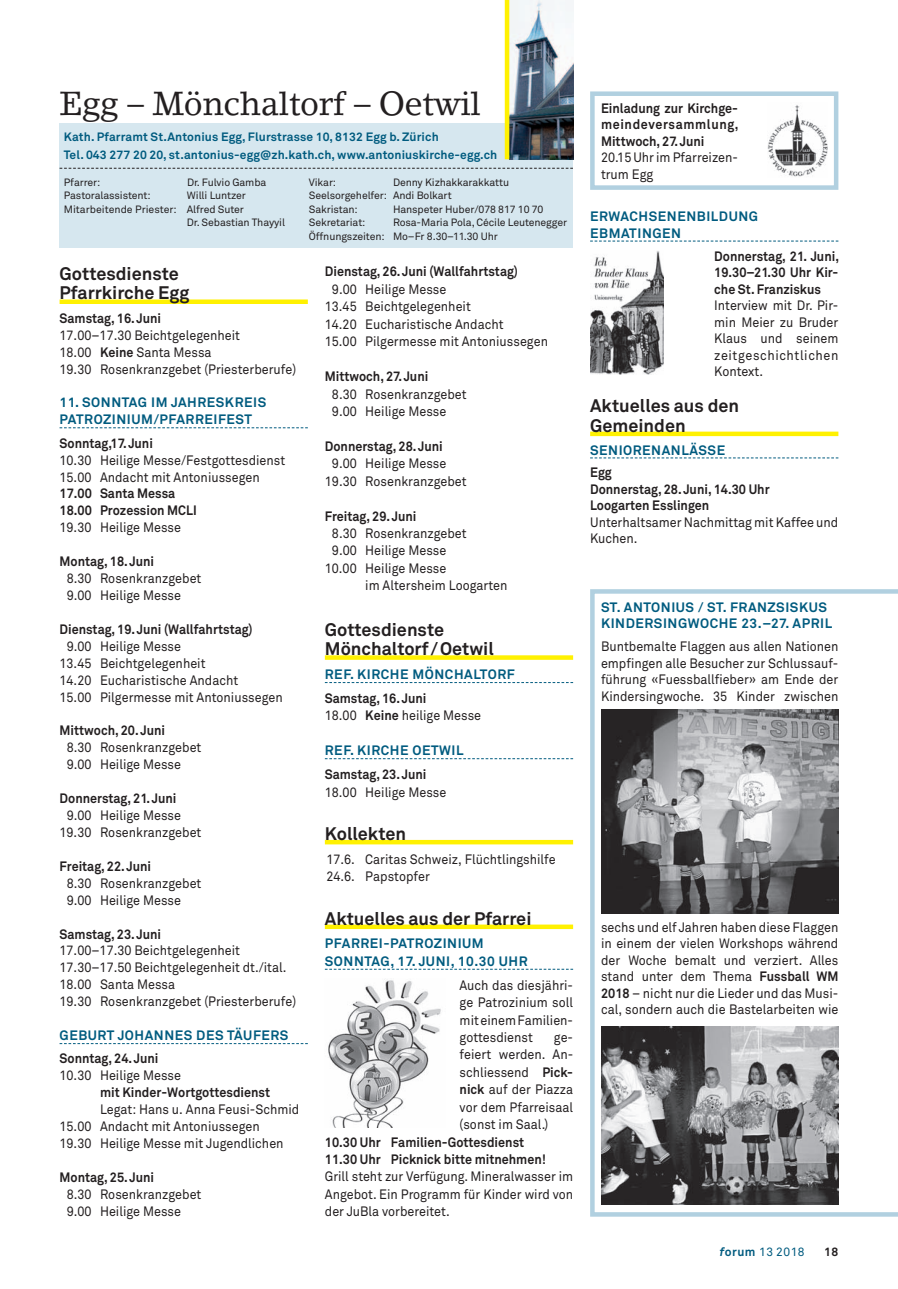
<style>
.page{position:relative;width:898px;height:1289px;background:#fff}
.page>*{position:absolute;margin:0;border:0;box-sizing:border-box;transform-origin:0 0}
.t1{font:33px "Lino Letter";letter-spacing:-.01em;color:#231f20}
.t2{font:700 18px/19.5px "Akkurat Pro";color:#231f20}
.t3{font:13.5px/17px "Akkurat Pro";color:#231f20;scale:.93 1}
.t4{font:700 13.5px/16.5px "Akkurat Pro";color:#231f20;scale:.93 1}
.t5{font:700 13.5px/16.5px "Akkurat Pro";letter-spacing:.04em;color:#005b7f}
.t6{font:700 12px/18px "Akkurat Pro";letter-spacing:.01em;color:#005b7f}
.t7{font:12px "Akkurat Pro";letter-spacing:.04em;color:#005b7f}
.t8{font:700 12px "Akkurat Pro";color:#231f20}
.t9{font:10.5px/13.5px "Akkurat Pro";letter-spacing:-.01em;color:#231f20}
.s1{font-weight:700}
.s2{font-weight:400}
.s3{font-weight:700;font-style:italic}
</style>
<div class="page">
<div style="left:60px;top:299px;width:248px;height:5px;background:#fff101"></div>
<svg style="left:60px;top:427px;width:248px;height:1px"></svg>
<svg style="left:60px;top:1043px;width:248px;height:1px"></svg>
<svg style="left:325px;top:655px;width:248px;height:4px"></svg>
<svg style="left:325px;top:682px;width:248px;height:1px"></svg>
<svg style="left:325px;top:758px;width:248px;height:1px"></svg>
<hr style="left:325px;top:840px;width:248px;height:4px;background:#fff101">
<div style="left:325px;top:924px;width:248px;height:5px;background:#fff101"></div>
<svg style="left:325px;top:968px;width:248px;height:1px"></svg>
<svg style="left:590px;top:240px;width:248px;height:1px"></svg>
<div style="left:590px;top:431px;width:248px;height:5px;background:#fff101"></div>
<svg style="left:590px;top:457px;width:248px;height:1px"></svg>
<div style="left:60px;top:123px;width:513px;height:125px;background:#d6e7ef"></div>
<img style="left:509px;top:0;width:64px;height:159px">
<div style="left:504px;top:0;width:5px;height:159px;background:#fff101"></div>
<svg style="left:60px;top:168px;width:513px;height:1px"></svg>
<svg style="left:590px;top:589px;width:307px;height:627px"></svg>
<img style="left:600px;top:709px;width:238px;height:204px">
<img style="left:600px;top:1026px;width:238px;height:178px">
<img style="left:328px;top:979px;width:113px;height:148px">
<div style="left:590px;top:91px;width:248px;height:99px;border:4px solid #b1d0e0"></div>
<img style="left:767px;top:105px;width:60px;height:72px">
<img style="left:590px;top:251px;width:73px;height:123px">
<h1 class="t1" style="left:60px;top:91px;width:422px">Egg – Mönchaltorf – Oetwil</h1>
<p class="t6" style="left:64px;top:129px;width:434px">Kath. Pfarramt St.Antonius Egg, Flurstrasse 10, 8132 Egg b. Zürich<br>Tel. 043 277 20 20, st.antonius-egg@zh.kath.ch, www.antoniuskirche-egg.ch</p>
<p class="t9" style="left:64px;top:176px;width:38px">Pfarrer:</p>
<p class="t9" style="left:187px;top:176px;width:81px">Dr. Fulvio Gamba</p>
<p class="t9" style="left:64px;top:190px;width:88px">Pastoralassistent:</p>
<p class="t9" style="left:187px;top:190px;width:60px">Willi Luntzer</p>
<p class="t9" style="left:64px;top:203px;width:182px">Mitarbeitende Priester: Alfred Suter</p>
<p class="t9" style="left:187px;top:217px;width:100px">Dr. Sebastian Thayyil</p>
<p class="t9" style="left:309px;top:176px;width:29px">Vikar:</p>
<p class="t9" style="left:309px;top:176px;width:202px;text-indent:84px">Denny Kizhakkarakkattu<br>Seelsorgehelfer: Andi Bolkart<br>Sakristan:</p>
<p class="t9" style="left:393px;top:203px;width:152px">Hanspeter Huber/078 817 10 70</p>
<p class="t9" style="left:309px;top:217px;width:259px;text-indent:84px">Rosa-Maria Pola, Cécile Leutenegger<br>Öffnungszeiten: Mo–Fr 8.30–11.30 Uhr</p>
<p class="t9" style="left:309px;top:217px;width:58px">Sekretariat:</p>
<h2 class="t2" style="left:60px;top:265px;width:131px">Gottesdienste<br>Pfarrkirche Egg</h2>
<p class="t4" style="left:60px;top:311px;width:111px">Samstag, 16. Juni</p>
<p class="t3" style="left:60px;top:328px;width:256px">17.00–17.30 Beichtgelegenheit<br>18.00 <span class="s1">Keine</span> Santa Messa<br>19.30 Rosenkranzgebet (Priesterberufe)</p>
<p class="t5" style="left:60px;top:395px;width:208px;line-height:17px">11. SONNTAG IM JAHRESKREIS<br>PATROZINIUM/PFARREIFEST</p>
<p class="t4" style="left:60px;top:436px;width:102px">Sonntag,17. Juni</p>
<p class="t3" style="left:60px;top:452px;width:244px">10.30 Heilige Messe/Festgottesdienst<br>15.00 Andacht mit Antoniussegen</p>
<p class="t4" style="left:60px;top:486px;width:149px;line-height:17px">17.00 Santa Messa<br>18.00 Prozession MCLI</p>
<p class="t3" style="left:60px;top:520px;width:132px">19.30 Heilige Messe</p>
<p class="t4" style="left:60px;top:554px;width:103px">Montag, 18. Juni</p>
<p class="t3" style="left:67px;top:571px;width:146px">8.30 Rosenkranzgebet<br>9.00 Heilige Messe</p>
<p class="t4" style="left:60px;top:622px;width:209px">Dienstag, 19. Juni (Wallfahrtstag)</p>
<p class="t3" style="left:60px;top:639px;width:241px;text-indent:7px">9.00 Heilige Messe<br>13.45 Beichtgelegenheit<br>14.20 Eucharistische Andacht<br>15.00 Pilgermesse mit Antoniussegen</p>
<p class="t4" style="left:60px;top:723px;width:115px">Mittwoch, 20. Juni</p>
<p class="t3" style="left:67px;top:740px;width:146px">8.30 Rosenkranzgebet<br>9.00 Heilige Messe</p>
<p class="t4" style="left:60px;top:791px;width:127px">Donnerstag, 21. Juni</p>
<p class="t3" style="left:60px;top:808px;width:154px;text-indent:7px">9.00 Heilige Messe<br>19.30 Rosenkranzgebet</p>
<p class="t4" style="left:60px;top:859px;width:100px">Freitag, 22. Juni</p>
<p class="t3" style="left:67px;top:875px;width:146px">8.30 Rosenkranzgebet<br>9.00 Heilige Messe</p>
<p class="t4" style="left:60px;top:926px;width:111px">Samstag, 23. Juni</p>
<p class="t3" style="left:60px;top:943px;width:256px">17.00–17.30 Beichtgelegenheit 17.30–17.50 Beichtgelegenheit dt./ital.<br>18.00 Santa Messa<br>19.30 Rosenkranzgebet (Priesterberufe)</p>
<p class="t5" style="left:60px;top:1028px;width:230px">GEBURT JOHANNES DES TÄUFERS</p>
<p class="t4" style="left:60px;top:1051px;width:108px">Sonntag, 24. Juni</p>
<p class="t3" style="left:60px;top:1068px;width:132px">10.30 Heilige Messe</p>
<p class="t4" style="left:100px;top:1085px;width:184px">mit Kinder-Wortgottesdienst</p>
<p class="t3" style="left:60px;top:1102px;width:259px;text-indent:40px">Legat: Hans u. Anna Feusi-Schmid<br>15.00 Andacht mit Antoniussegen<br>19.30 Heilige Messe mit Jugendlichen</p>
<p class="t4" style="left:60px;top:1170px;width:103px">Montag, 25. Juni</p>
<p class="t3" style="left:67px;top:1186px;width:146px">8.30 Rosenkranzgebet<br>9.00 Heilige Messe</p>
<p class="t4" style="left:325px;top:265px;width:209px">Dienstag, 26. Juni (Wallfahrtstag)</p>
<p class="t3" style="left:325px;top:282px;width:241px;line-height:17.4px;text-indent:7px">9.00 Heilige Messe<br>13.45 Beichtgelegenheit<br>14.20 Eucharistische Andacht<br>15.00 Pilgermesse mit Antoniussegen</p>
<p class="t4" style="left:325px;top:369px;width:113px">Mittwoch, 27. Juni</p>
<p class="t3" style="left:332px;top:386px;width:146px;line-height:17.4px">8.30 Rosenkranzgebet<br>9.00 Heilige Messe</p>
<p class="t4" style="left:325px;top:439px;width:128px">Donnerstag, 28. Juni</p>
<p class="t3" style="left:325px;top:456px;width:154px;line-height:17.4px;text-indent:7px">9.00 Heilige Messe<br>19.30 Rosenkranzgebet</p>
<p class="t4" style="left:325px;top:509px;width:100px">Freitag, 29. Juni</p>
<p class="t3" style="left:332px;top:526px;width:146px">8.30 Rosenkranzgebet</p>
<p class="t3" style="left:332px;top:543px;width:124px">9.00 Heilige Messe</p>
<p class="t3" style="left:325px;top:561px;width:132px">10.00 Heilige Messe</p>
<p class="t3" style="left:365px;top:578px;width:154px">im Altersheim Loogarten</p>
<h2 class="t2" style="left:325px;top:621px;width:170px">Gottesdienste<br>Mönchaltorf / Oetwil</h2>
<p class="t5" style="left:325px;top:667px;width:191px">REF. KIRCHE MÖNCHALTORF</p>
<p class="t4" style="left:325px;top:690px;width:169px;line-height:17.4px">Samstag, 16. Juni<br><span class="s2">18.00</span> Keine <span class="s2">heilige Messe</span></p>
<p class="t5" style="left:325px;top:743px;width:140px">REF. KIRCHE OETWIL</p>
<p class="t4" style="left:325px;top:767px;width:111px">Samstag, 23. Juni</p>
<p class="t3" style="left:325px;top:784px;width:132px">18.00 Heilige Messe</p>
<h2 class="t2" style="left:325px;top:825px;width:83px">Kollekten</h2>
<p class="t3" style="left:326px;top:851px;width:248px;line-height:17.4px">17.6. Caritas Schweiz, Flüchtlingshilfe<br>24.6. Papstopfer</p>
<h2 class="t2" style="left:325px;top:910px;width:208px">Aktuelles aus der Pfarrei</h2>
<p class="t5" style="left:325px;top:936px;width:204px;line-height:17.4px">PFARREI-PATROZINIUM<br>SONNTAG, 17. JUNI, 10.30 UHR</p>
<p class="t3" style="left:459px;top:977px;width:123px;line-height:17.4px;text-align:justify">Auch das diesjähri&shy;ge Patrozinium soll mit einem Familien&shy;gottesdienst</p>
<p class="t3" style="left:459px;top:1029px;width:123px;line-height:17.4px;text-align:justify;text-indent:94px">ge&shy;feiert werden. An&shy;schlies send <span class="s1">Pick&shy;nick</span> auf der Piazza vor dem Pfarreisaal (sonst im Saal.)</p>
<p class="t4" style="left:325px;top:1134px;width:239px;line-height:17.4px">10.30 Uhr Familien-Gottesdienst<br>11.30 Uhr Picknick bitte mitnehmen!</p>
<p class="t3" style="left:325px;top:1169px;width:268px;line-height:17.4px;text-align:justify">Grill steht zur Verfügung. Mineralwasser im Angebot. Ein Programm für Kinder wird von der JuBla vorbereitet.</p>
<p class="t4" style="left:600px;top:101px;width:149px;text-align:justify">Einladung zur Kirchge&shy;meindeversammlung, Mittwoch, 27. Juni</p>
<p class="t3" style="left:600px;top:151px;width:149px;line-height:16.5px">20.15 Uhr im Pfarreizen&shy;trum Egg</p>
<p class="t5" style="left:590px;top:209px;width:169px">ERWACHSENENBILDUNG<br>EBMATINGEN</p>
<p class="t4" style="left:714px;top:249px;width:136px;text-align:justify">Donnerstag, 21. Juni, 19.30–21.30 Uhr Kir&shy;che St. Franziskus</p>
<p class="t3" style="left:714px;top:298px;width:135px;line-height:16.5px;text-align:justify">Interview mit Dr. Pir&shy;min Meier zu Bruder Klaus und seinem zeitgeschichtlichen Kontext.</p>
<h2 class="t2" style="left:590px;top:398px;width:150px">Aktuelles aus den<br>Gemeinden</h2>
<p class="t5" style="left:590px;top:443px;width:136px">SENIORENANLÄSSE</p>
<p class="t4" style="left:590px;top:465px;width:194px">Egg<br>Donnerstag, 28. Juni, 14.30 Uhr<br>Loogarten Esslingen</p>
<p class="t3" style="left:590px;top:515px;width:268px;line-height:16.5px">Unterhaltsamer Nachmittag mit Kaffee und<br>Kuchen.</p>
<p class="t5" style="left:600px;top:600px;width:232px">ST. ANTONIUS / ST. FRANZSISKUS<br>KINDERSINGWOCHE 23.–27. APRIL</p>
<p class="t3" style="left:600px;top:639px;width:257px;line-height:16.5px;text-align:justify">Buntbemalte Flaggen aus allen Nationen empfingen alle Besucher zur Schlussauf&shy;führung «Fuessballfieber» am Ende der Kindersingwoche. 35 Kinder zwischen</p>
<p class="t3" style="left:600px;top:920px;width:257px;line-height:16.5px;text-align:justify">sechs und elf Jahren haben diese Flaggen in einem der vielen Workshops während der Woche bemalt und verziert. Alles stand unter dem Thema <span class="s1">Fussball WM 2018</span> – nicht nur die Lieder und das Musi&shy;cal, sondern auch die Bastelarbeiten wie</p>
<p class="t7" style="left:719px;top:1246px;width:86px"><span class="s3">f</span><span class="s1">orum</span> 13 2018</p>
<p class="t8" style="left:823px;top:1246px;width:16px">18</p>
</div>
